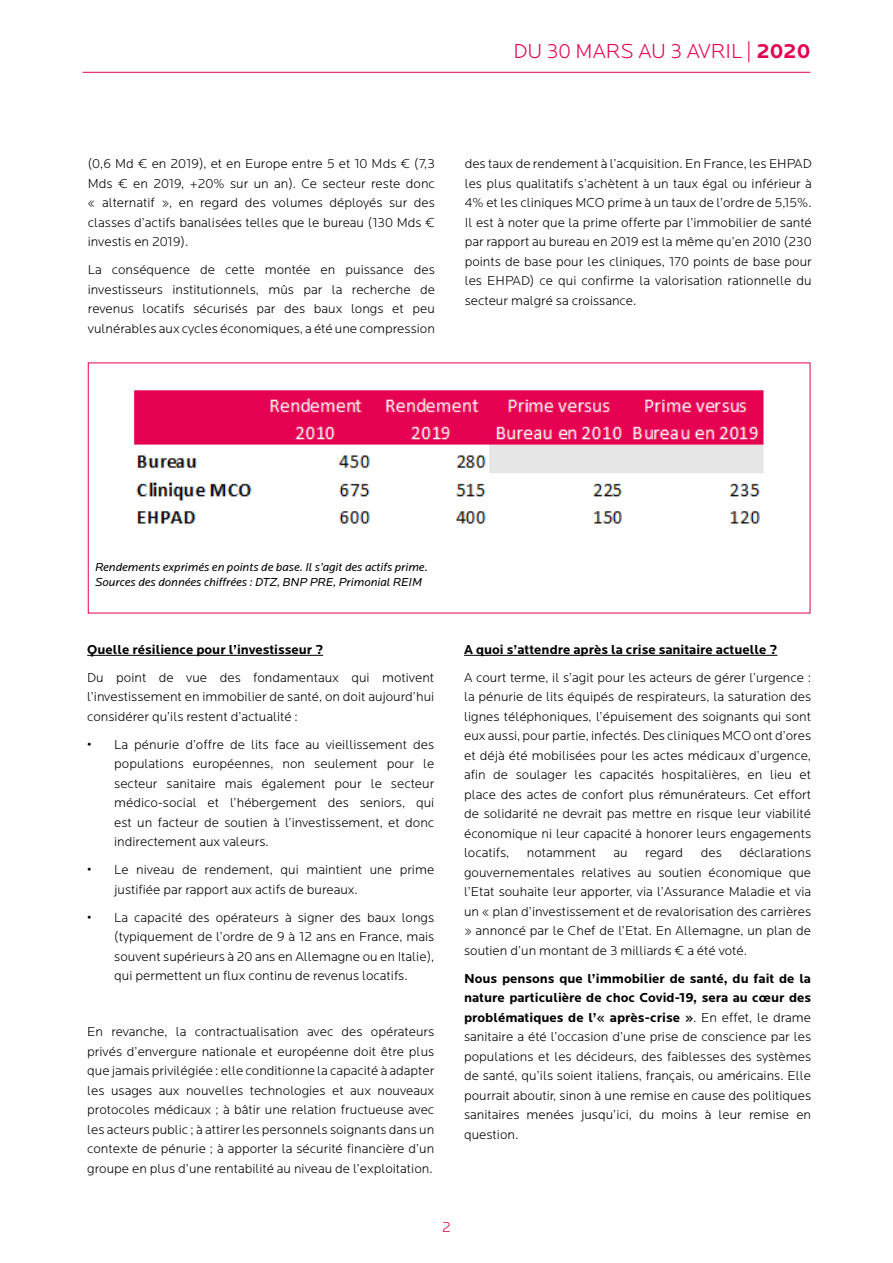
<style>
.page{position:relative;width:893px;height:1263px;background:#fff}
.page>*{position:absolute;margin:0;border:0;box-sizing:border-box;transform-origin:0 0}
.t1{font:300 21px "Locator";color:#e50051}
.t2{font:300 15px "Locator";color:#e50051}
.t3{font:300 13.5px/19.5px "Locator";color:#000;text-align:justify}
.t4{font:700 13.5px "Locator";color:#000}
.t5{font:italic 12px/14.4px "Locator";color:#000}
.s1{font-weight:700}
</style>
<div class="page">
<hr style="left:83px;top:72px;width:727px;height:1px;background:#e50752">
<img style="left:134px;top:390px;width:630px;height:134px">
<hr style="left:87px;top:655px;width:236px;height:1px;background:#000">
<hr style="left:464px;top:655px;width:313px;height:1px;background:#000">
<h1 class="t1" style="left:513px;top:39px;width:298px">DU 30 MARS AU 3 AVRIL | <span class="s1">2020</span></h1>
<p class="t3" style="left:88px;top:154px;width:349px">(0,6 Md € en 2019), et en Europe entre 5 et 10 Mds € (7,3<br>Mds € en 2019, +20% sur un an). Ce secteur reste donc « alternatif », en regard des volumes déployés sur des classes d’actifs banalisées telles que le bureau (130 Mds € investis en 2019).</p>
<p class="t3" style="left:88px;top:260px;width:349px">La conséquence de cette montée en puissance des investisseurs institutionnels, mûs par la recherche de revenus locatifs sécurisés par des baux longs et peu vulnérables aux cycles économiques, a été une compression</p>
<p class="t3" style="left:465px;top:154px;width:349px">des taux de rendement à l’acquisition. En France, les EHPAD les plus qualitatifs s’achètent à un taux égal ou inférieur à 4% et les cliniques MCO prime à un taux de l’ordre de 5,15%.<br>Il est à noter que la prime offerte par l’immobilier de santé par rapport au bureau en 2019 est la même qu’en 2010 (230 points de base pour les cliniques, 170 points de base pour les EHPAD) ce qui confirme la valorisation rationnelle du secteur malgré sa croissance.</p>
<p class="t5" style="left:95px;top:560px;width:334px">Rendements exprimés en points de base. Il s’agit des actifs prime.<br>Sources des données chiffrées : DTZ, BNP PRE, Primonial REIM</p>
<p class="t4" style="left:87px;top:641px;width:237px">Quelle résilience pour l’investisseur ?</p>
<p class="t3" style="left:87px;top:667px;width:349px">Du point de vue des fondamentaux qui motivent l’investissement en immobilier de santé, on doit aujourd’hui considérer qu’ils restent d’actualité :</p>
<p class="t3" style="left:114px;top:734px;width:322px;text-indent:-27px">• La pénurie d’offre de lits face au vieillissement des populations européennes, non seulement pour le secteur sanitaire mais également pour le secteur médico-social et l’hébergement des seniors, qui est un facteur de soutien à l’investissement, et donc indirectement aux valeurs.</p>
<p class="t3" style="left:114px;top:860px;width:322px;text-indent:-27px">• Le niveau de rendement, qui maintient une prime justifiée par rapport aux actifs de bureaux.</p>
<p class="t3" style="left:114px;top:907px;width:322px;text-indent:-27px">• La capacité des opérateurs à signer des baux longs (typiquement de l’ordre de 9 à 12 ans en France, mais souvent supérieurs à 20 ans en Allemagne ou en Italie), qui permettent un flux continu de revenus locatifs.</p>
<p class="t3" style="left:87px;top:1022px;width:349px">En revanche, la contractualisation avec des opérateurs privés d’envergure nationale et européenne doit être plus que jamais privilégiée : elle conditionne la capacité à adapter les usages aux nouvelles technologies et aux nouveaux protocoles médicaux ; à bâtir une relation fructueuse avec les acteurs public ; à attirer les personnels soignants dans un contexte de pénurie ; à apporter la sécurité financière d’un groupe en plus d’une rentabilité au niveau de l’exploitation.</p>
<p class="t4" style="left:464px;top:641px;width:315px">A quoi s’attendre après la crise sanitaire actuelle ?</p>
<p class="t3" style="left:464px;top:667px;width:349px">A court terme, il s’agit pour les acteurs de gérer l’urgence : la pénurie de lits équipés de respirateurs, la saturation des lignes téléphoniques, l’épuisement des soignants qui sont eux aussi, pour partie, infectés. Des cliniques MCO ont d’ores et déjà été mobilisées pour les actes médicaux d’urgence, afin de soulager les capacités hospitalières, en lieu et place des actes de confort plus rémunérateurs. Cet effort de solidarité ne devrait pas mettre en risque leur viabilité économique ni leur capacité à honorer leurs engagements locatifs,</p>
<p class="t3" style="left:464px;top:843px;width:349px;text-indent:275px">déclarations gouvernementales relatives au soutien économique que l’Etat souhaite leur apporter, via l’Assurance Maladie et via un « plan d’investissement et de revalorisation des carrières » annoncé par le Chef de l’Etat. En Allemagne, un plan de soutien d’un montant de 3 milliards € a été voté.</p>
<p class="t3" style="left:464px;top:968px;width:349px"><span class="s1">Nous pensons que l’immobilier de santé, du fait de la nature particulière de choc Covid-19, sera au cœur des problématiques de l’« après-crise »</span>. En effet, le drame sanitaire a été l’occasion d’une prise de conscience par les populations et les décideurs, des faiblesses des systèmes de santé, qu’ils soient italiens, français, ou américains. Elle pourrait aboutir, sinon à une remise en cause des politiques sanitaires menées jusqu’ici, du moins à leur remise en question.</p>
<p class="t3" style="left:527px;top:843px;width:71px">notamment</p>
<p class="t3" style="left:613px;top:843px;width:16px">au</p>
<p class="t3" style="left:645px;top:843px;width:40px">regard</p>
<p class="t3" style="left:701px;top:843px;width:23px">des</p>
<p class="t2" style="left:442px;top:1218px;width:10px">2</p>
</div>
